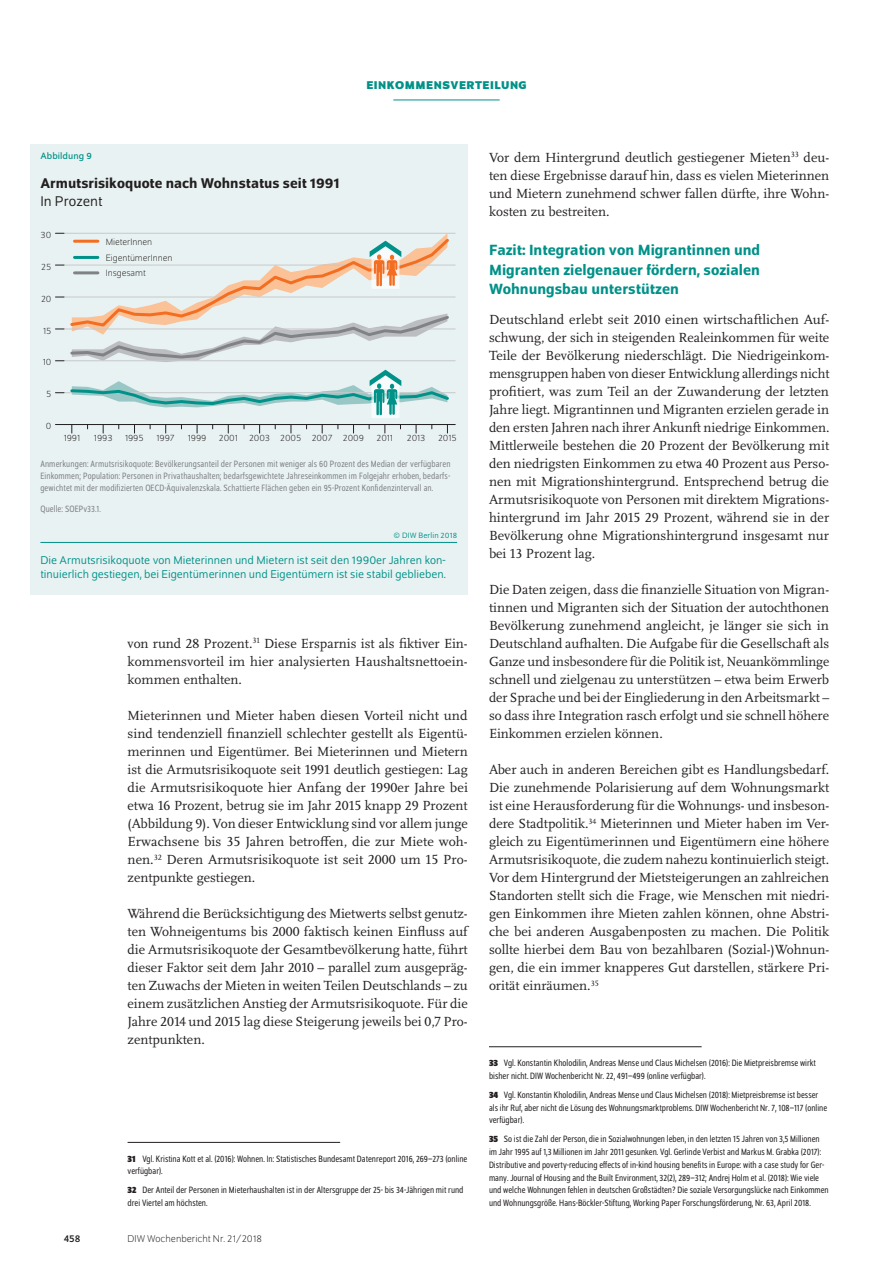
<style>
.page{position:relative;width:893px;height:1263px;background:#fff}
.page>*{position:absolute;margin:0;border:0;box-sizing:border-box;transform-origin:0 0}
.t1{font:500 15.75px/19.5px "Schumpeter";color:#009188;text-align:justify}
.t2{font:500 15px "Schumpeter";color:#231f20}
.t3{font:15px "Schumpeter Blond";color:#231f20}
.t4{font:13.8px/18px "Scala Pro";color:#231f20;text-align:justify}
.t5{font:12px/13.5px "Schumpeter Blond";color:#009188}
.t6{font:700 12px "Schumpeter";color:#009188}
.t7{font:300 10.5px "Schumpeter";color:#231f20}
.t8{font:10.5px "Schumpeter";color:#231f20}
.t9{font:semi-condensed 9.75px/12.8px "Schumpeter Blond";color:#231f20}
.t10{font:semi-condensed 9.75px/12px "Schumpeter Blond";letter-spacing:.01em;color:#808285;text-align:justify}
.t11{font:300 9.75px "Schumpeter";color:#231f20}
.t12{font:9.75px "Schumpeter";letter-spacing:.01em;color:#009188}
.t13{font:8.25px "Schumpeter Blond";letter-spacing:.01em;color:#009188}
.s1{font-family:"Schumpeter";font-weight:700}
</style>
<div class="page">
<hr style="left:393px;top:100px;width:107px;height:1px;background:#009188">
<hr style="left:489px;top:1046px;width:213px;height:1px;background:#231f20">
<hr style="left:128px;top:1142px;width:212px;height:1px;background:#231f20">
<div style="left:30px;top:144px;width:438px;height:451px;background:#e9f2f2"></div>
<hr style="left:64px;top:392px;width:391px;height:1px;background:#c7c8ca">
<hr style="left:64px;top:360px;width:391px;height:1px;background:#c7c8ca">
<hr style="left:64px;top:329px;width:391px;height:1px;background:#c7c8ca">
<hr style="left:64px;top:297px;width:391px;height:1px;background:#c7c8ca">
<hr style="left:64px;top:265px;width:391px;height:1px;background:#c7c8ca">
<hr style="left:64px;top:233px;width:391px;height:1px;background:#c7c8ca">
<hr style="left:64px;top:424px;width:391px;height:1px;background:#231f20">
<svg style="left:55px;top:233px;width:397px;height:129px"></svg>
<svg style="left:55px;top:370px;width:394px;height:48px"></svg>
<hr style="left:40px;top:542px;width:417px;height:1px;background:#009188">
<p class="t6" style="left:366px;top:79px;width:17px">EINKOMMENSVERTEILUNG</p>
<p class="t12" style="left:40px;top:151px;width:53px">Abbildung 9</p>
<p class="t2" style="left:40px;top:175px;width:300px">Armutsrisikoquote nach Wohnstatus seit 1991</p>
<p class="t3" style="left:40px;top:194px;width:64px">In Prozent</p>
<p class="t11" style="left:41px;top:230px;width:12px">30</p>
<p class="t11" style="left:41px;top:262px;width:12px">25</p>
<p class="t11" style="left:41px;top:294px;width:12px">20</p>
<p class="t11" style="left:43px;top:326px;width:10px">15</p>
<p class="t11" style="left:43px;top:358px;width:10px">10</p>
<p class="t11" style="left:46px;top:390px;width:7px">5</p>
<p class="t11" style="left:46px;top:421px;width:7px">0</p>
<p class="t11" style="left:106px;top:237px;width:48px">MieterInnen</p>
<p class="t11" style="left:106px;top:269px;width:42px">Insgesamt</p>
<p class="t11" style="left:106px;top:253px;width:69px">EigentümerInnen</p>
<p class="t11" style="left:64px;top:433px;width:18px">1991</p>
<p class="t11" style="left:94px;top:433px;width:20px">1993</p>
<p class="t11" style="left:125px;top:433px;width:20px">1995</p>
<p class="t11" style="left:157px;top:433px;width:20px">1997</p>
<p class="t11" style="left:188px;top:433px;width:20px">1999</p>
<p class="t11" style="left:219px;top:433px;width:147px">2001 2003 2005 2007 2009</p>
<p class="t11" style="left:377px;top:433px;width:18px">2011</p>
<p class="t11" style="left:407px;top:433px;width:20px">2013</p>
<p class="t11" style="left:438px;top:433px;width:20px">2015</p>
<p class="t10" style="left:40px;top:458px;width:412px">Anmerkungen: Armutsrisikoquote: Bevölkerungsanteil der Personen mit weniger als 60 Prozent des Median der verfügbaren Einkommen; Population: Personen in Privathaushalten; bedarfsgewichtete Jahreseinkommen im Folgejahr erhoben, bedarfs&shy;gewichtet mit der modifizierten OECD-Äquivalenzskala. Schattierte Flächen geben ein 95-Prozent Konfidenzintervall an.</p>
<p class="t10" style="left:40px;top:503px;width:62px">Quelle: SOEPv33.1.</p>
<p class="t13" style="left:394px;top:531px;width:65px">© DIW Berlin 2018</p>
<p class="t5" style="left:40px;top:554px;width:407px">Die Armutsrisikoquote von Mieterinnen und Mietern ist seit den 1990er Jahren kon&shy;tinuierlich gestiegen, bei Eigentümerinnen und Eigentümern ist sie stabil geblieben.</p>
<p class="t4" style="left:128px;top:634px;width:342px">von rund 28 Prozent.<sup>31</sup> Diese Ersparnis ist als fiktiver Ein&shy;kommensvorteil im hier analysierten Haushaltsnettoein&shy;kommen enthalten.</p>
<p class="t4" style="left:128px;top:706px;width:342px">Mieterinnen und Mieter haben diesen Vorteil nicht und sind tendenziell finanziell schlechter gestellt als Eigentü&shy;merinnen und Eigentümer. Bei Mieterinnen und Mietern ist die Armutsrisikoquote seit 1991 deutlich gestiegen: Lag die Armutsrisikoquote hier Anfang der 1990er Jahre bei etwa 16 Prozent, betrug sie im Jahr 2015 knapp 29 Prozent (Abbildung 9). Von dieser Entwicklung sind vor allem junge Erwachsene bis 35 Jahren betroffen, die zur Miete woh&shy;nen.<sup>32</sup> Deren Armutsrisikoquote ist seit 2000 um 15 Pro&shy;zentpunkte gestiegen.</p>
<p class="t4" style="left:128px;top:904px;width:342px">Während die Berücksichtigung des Mietwerts selbst genutz&shy;ten Wohneigentums bis 2000 faktisch keinen Einfluss auf die Armutsrisikoquote der Gesamtbevölkerung hatte, führt dieser Faktor seit dem Jahr 2010 – parallel zum ausgepräg&shy;ten Zuwachs der Mieten in weiten Teilen Deutschlands – zu einem zusätzlichen Anstieg der Armutsrisikoquote. Für die Jahre 2014 und 2015 lag diese Steigerung jeweils bei 0,7 Pro&shy;zentpunkten.</p>
<p class="t9" style="left:128px;top:1152px;width:341px"><span class="s1">31</span> Vgl. Kristina Kott et al. (2016): Wohnen. In: Statistisches Bundesamt Datenreport 2016, 269–273 (online verfügbar).</p>
<p class="t9" style="left:128px;top:1184px;width:337px"><span class="s1">32</span> Der Anteil der Personen in Mieterhaushalten ist in der Altersgruppe der 25- bis 34-Jährigen mit rund drei Viertel am höchsten.</p>
<p class="t8" style="left:64px;top:1233px;width:18px">458</p>
<p class="t7" style="left:128px;top:1234px;width:136px">DIW Wochenbericht Nr. 21/2018</p>
<p class="t4" style="left:489px;top:148px;width:342px">Vor dem Hintergrund deutlich gestiegener Mieten<sup>33</sup> deu&shy;ten diese Ergebnisse darauf hin, dass es vielen Mieterinnen und Mietern zunehmend schwer fallen dürfte, ihre Wohn&shy;kosten zu bestreiten.</p>
<p class="t1" style="left:489px;top:240px;width:273px">Fazit: Integration von Migrantinnen und Migranten zielgenauer fördern, sozialen Wohnungsbau unterstützen</p>
<p class="t4" style="left:489px;top:310px;width:342px">Deutschland erlebt seit 2010 einen wirtschaftlichen Auf&shy;schwung, der sich in steigenden Realeinkommen für weite Teile der Bevölkerung niederschlägt. Die Niedrigeinkom&shy;mensgruppen haben von dieser Entwicklung allerdings nicht profitiert, was zum Teil an der Zuwanderung der letzten Jahre liegt. Migrantinnen und Migranten erzielen gerade in den ersten Jahren nach ihrer Ankunft niedrige Einkommen.<br>Mittlerweile bestehen die 20 Prozent der Bevölkerung mit den niedrigsten Einkommen zu etwa 40 Prozent aus Perso&shy;nen mit Migrationshintergrund. Entsprechend betrug die Armutsrisikoquote von Personen mit direktem Migrations&shy;hintergrund im Jahr 2015 29 Prozent, während sie in der Bevölkerung ohne Migrationshintergrund insgesamt nur bei 13 Prozent lag.</p>
<p class="t4" style="left:489px;top:580px;width:342px">Die Daten zeigen, dass die finanzielle Situation von Migran&shy;tinnen und Migranten sich der Situation der autochthonen Bevölkerung zunehmend angleicht, je länger sie sich in Deutschland aufhalten. Die Aufgabe für die Gesellschaft als Ganze und insbesondere für die Politik ist, Neuankömmlinge schnell und zielgenau zu unterstützen – etwa beim Erwerb der Sprache und bei der Eingliederung in den Arbeitsmarkt – so dass ihre Integration rasch erfolgt und sie schnell höhere Einkommen erzielen können.</p>
<p class="t4" style="left:489px;top:760px;width:342px">Aber auch in anderen Bereichen gibt es Handlungsbedarf.<br>Die zunehmende Polarisierung auf dem Wohnungsmarkt ist eine Herausforderung für die Wohnungs- und insbeson&shy;dere Stadtpolitik.<sup>34</sup> Mieterinnen und Mieter haben im Ver&shy;gleich zu Eigentümerinnen und Eigentümern eine höhere Armutsrisikoquote, die zudem nahezu kontinuierlich steigt.<br>Vor dem Hintergrund der Mietsteigerungen an zahlreichen Standorten stellt sich die Frage, wie Menschen mit niedri&shy;gen Einkommen ihre Mieten zahlen können, ohne Abstri&shy;che bei anderen Ausgabenposten zu machen. Die Politik sollte hierbei dem Bau von bezahlbaren (Sozial-)Wohnun&shy;gen, die ein immer knapperes Gut darstellen, stärkere Pri&shy;orität einräumen.<sup>35</sup></p>
<p class="t9" style="left:489px;top:1057px;width:328px"><span class="s1">33</span> Vgl. Konstantin Kholodilin, Andreas Mense und Claus Michelsen (2016): Die Mietpreisbremse wirkt bisher nicht. DIW Wochenbericht Nr. 22, 491–499 (online verfügbar).</p>
<p class="t9" style="left:489px;top:1088px;width:340px"><span class="s1">34</span> Vgl. Konstantin Kholodilin, Andreas Mense und Claus Michelsen (2018): Mietpreisbremse ist besser als ihr Ruf, aber nicht die Lösung des Wohnungsmarktproblems. DIW Wochenbericht Nr. 7, 108–117 (online verfügbar).</p>
<p class="t9" style="left:489px;top:1133px;width:341px"><span class="s1">35</span> So ist die Zahl der Person, die in Sozialwohnungen leben, in den letzten 15 Jahren von 3,5 Millionen im Jahr 1995 auf 1,3 Millionen im Jahr 2011 gesunken. Vgl. Gerlinde Verbist and Markus M. Grabka (2017):<br>Distributive and poverty-reducing effects of in-kind housing benefits in Europe: with a case study for Ger&shy;many. Journal of Housing and the Built Environment, 32(2), 289–312; Andrej Holm et al. (2018): Wie viele und welche Wohnungen fehlen in deutschen Großstädten? Die soziale Versorgungslücke nach Einkommen und Wohnungsgröße. Hans-Böckler-Stiftung, Working Paper Forschungsförderung, Nr. 63, April 2018.</p>
</div>
